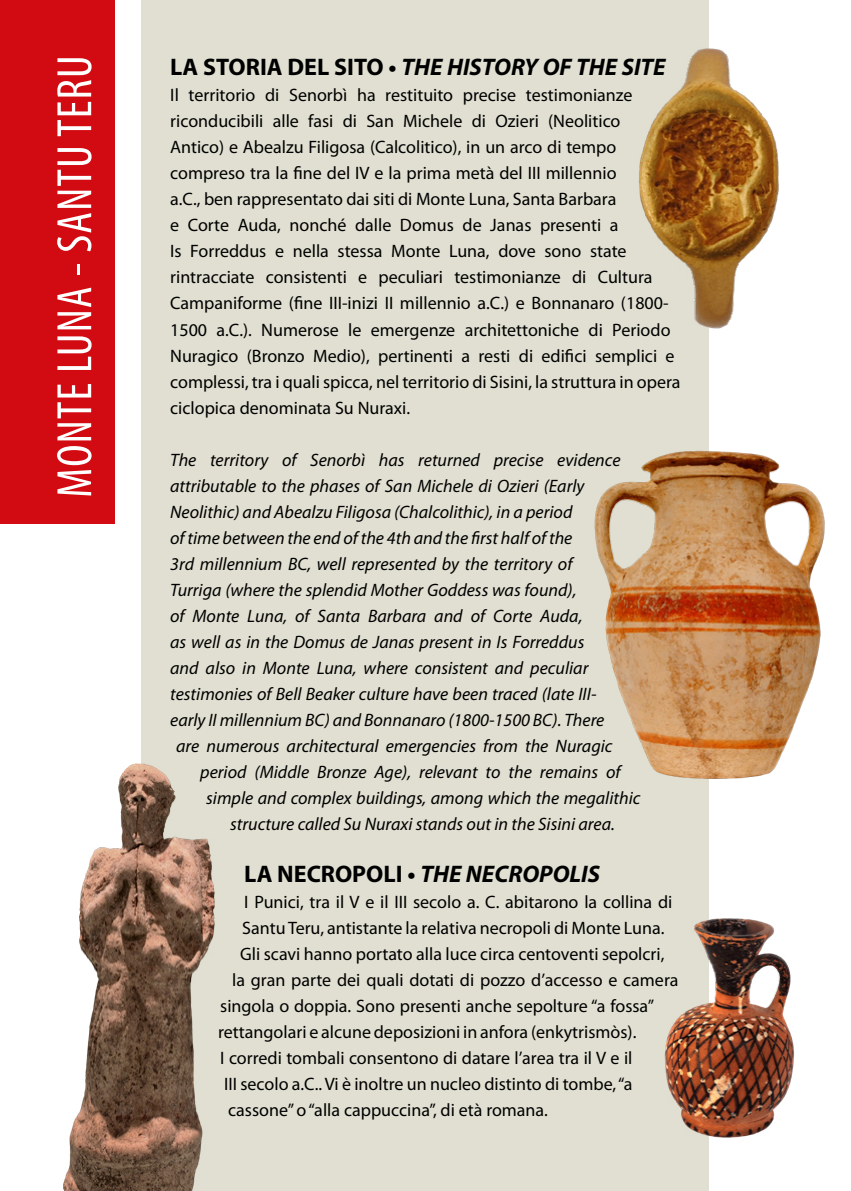
<style>
.page{position:relative;width:851px;height:1191px;background:#fff}
.page>*{position:absolute;margin:0;border:0;box-sizing:border-box;transform-origin:0 0}
.t1{font:condensed 50px "Myriad Pro";letter-spacing:.02em;color:#fff}
.t2{font:italic 700 24px "Myriad Pro";color:#000}
.t3{font:18px/26px "Myriad Pro";color:#000}
.t4{font:italic 18px "Myriad Pro";color:#000}
.s1{font-style:normal}
</style>
<div class="page">
<div style="left:142px;top:0;width:567px;height:1191px;background:#e0dfd1"></div>
<img style="left:639px;top:48px;width:140px;height:281px">
<div style="left:0;top:0;width:114px;height:524px;background:#d20a11"></div>
<img style="left:63px;top:757px;width:152px;height:434px">
<img style="left:664px;top:918px;width:131px;height:220px">
<img style="left:594px;top:450px;width:231px;height:329px">
<p class="t1" style="left:44px;top:498px;width:444px;rotate:-90deg">MONTE LUNA - SANTU TERU</p>
<p class="t2" style="left:170px;top:52px;width:497px"><span class="s1">LA STORIA DEL SITO •</span> THE HISTORY OF THE SITE</p>
<p class="t3" style="left:170px;top:82px;width:512px">Il territorio di Senorbì ha restituito precise testimonianze riconducibili alle fasi di San Michele di Ozieri (Neolitico<br>Antico) e Abealzu Filigosa (Calcolitico), in un arco di tempo compreso tra la fine del IV e la prima metà del III millennio<br>a.C., ben rappresentato dai siti di Monte Luna, Santa Barbara<br>e Corte Auda, nonché dalle Domus de Janas presenti a<br>Is Forreddus e nella stessa Monte Luna, dove sono state rintracciate consistenti e peculiari testimonianze di Cultura Campaniforme (fine III-inizi II millennio a.C.) e Bonnanaro (1800- 1500 a.C.). Numerose le emergenze architettoniche di Periodo Nuragico (Bronzo Medio), pertinenti a resti di edifici semplici e complessi, tra i quali spicca, nel territorio di Sisini, la struttura in opera ciclopica denominata Su Nuraxi.</p>
<p class="t4" style="left:170px;top:448px;width:452px">The territory of Senorbì has returned precise evidence</p>
<p class="t4" style="left:170px;top:474px;width:415px">attributable to the phases of San Michele di Ozieri (Early</p>
<p class="t4" style="left:170px;top:500px;width:404px">Neolithic) and Abealzu Filigosa (Chalcolithic), in a period</p>
<p class="t4" style="left:170px;top:526px;width:403px">of time between the end of the 4th and the first half of the</p>
<p class="t4" style="left:170px;top:552px;width:404px">3rd millennium BC, well represented by the territory of</p>
<p class="t4" style="left:170px;top:578px;width:408px">Turriga (where the splendid Mother Goddess was found),</p>
<p class="t4" style="left:170px;top:604px;width:413px">of Monte Luna, of Santa Barbara and of Corte Auda,</p>
<p class="t4" style="left:170px;top:630px;width:415px">as well as in the Domus de Janas present in Is Forreddus</p>
<p class="t4" style="left:170px;top:656px;width:419px">and also in Monte Luna, where consistent and peculiar</p>
<p class="t4" style="left:170px;top:682px;width:428px">testimonies of Bell Beaker culture have been traced (late III-</p>
<p class="t4" style="left:170px;top:708px;width:435px">early II millennium BC) and Bonnanaro (1800-1500 BC). There</p>
<p class="t4" style="left:176px;top:734px;width:438px">are numerous architectural emergencies from the Nuragic</p>
<p class="t4" style="left:200px;top:760px;width:421px">period (Middle Bronze Age), relevant to the remains of</p>
<p class="t4" style="left:206px;top:786px;width:436px">simple and complex buildings, among which the megalithic</p>
<p class="t4" style="left:230px;top:812px;width:386px">structure called Su Nuraxi stands out in the Sisini area.</p>
<p class="t2" style="left:244px;top:858px;width:357px"><span class="s1">LA NECROPOLI •</span> THE NECROPOLIS</p>
<p class="t3" style="left:244px;top:888px;width:429px">I Punici, tra il V e il III secolo a. C. abitarono la collina di</p>
<p class="t3" style="left:242px;top:914px;width:423px">Santu Teru, antistante la relativa necropoli di Monte Luna.</p>
<p class="t3" style="left:240px;top:940px;width:426px">Gli scavi hanno portato alla luce circa centoventi sepolcri,</p>
<p class="t3" style="left:232px;top:966px;width:447px">la gran parte dei quali dotati di pozzo d’accesso e camera</p>
<p class="t3" style="left:220px;top:992px;width:435px">singola o doppia. Sono presenti anche sepolture “a fossa”</p>
<p class="t3" style="left:218px;top:1018px;width:419px">rettangolari e alcune deposizioni in anfora (enkytrismòs).</p>
<p class="t3" style="left:220px;top:1044px;width:413px">I corredi tombali consentono di datare l’area tra il V e il</p>
<p class="t3" style="left:224px;top:1070px;width:410px">III secolo a.C.. Vi è inoltre un nucleo distinto di tombe, “a</p>
<p class="t3" style="left:228px;top:1096px;width:321px">cassone” o “alla cappuccina”, di età romana.</p>
</div>
